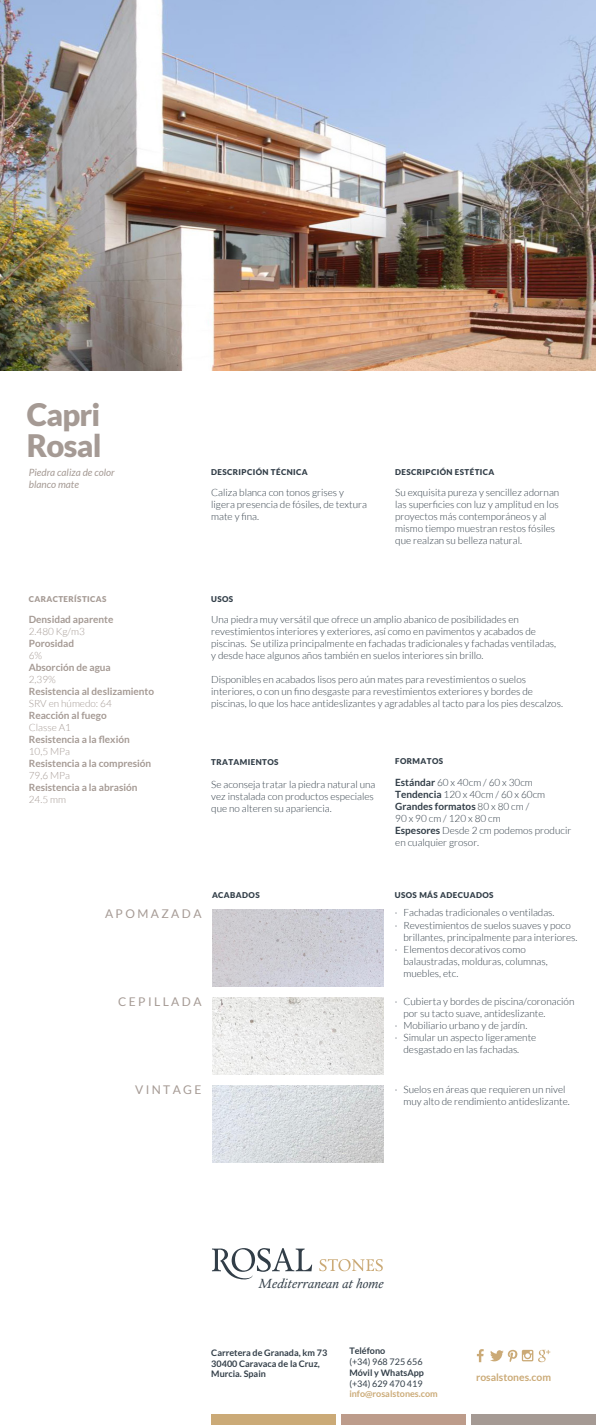
<style>
.page{position:relative;width:596px;height:1425px;background:#fff}
.page>*{position:absolute;margin:0;border:0;box-sizing:border-box;transform-origin:0 0}
.t1{font:900 31px/31px "Lato";letter-spacing:-.025em;color:#a59a94}
.t2{font:italic 13.1px "Calendas";color:#323e48}
.t3{font:12px "Lato";letter-spacing:.2em;color:#a59a94}
.t4{font:700 10.3px "Lato";color:#cbaa77}
.t5{font:300 10px/12px "Lato";color:#323e48}
.t6{font:700 10px "Lato";color:#a59a94}
.t7{font:300 10px "Lato";color:#a59a94}
.t8{font:italic 10px/12px "Lato";color:#a59a94}
.t9{font:700 9px/10.8px "Lato";color:#323e48}
.t10{font:9px "Lato";color:#323e48}
.t11{font:700 9px "Lato";color:#cbaa77}
.t12{font:900 8px "Lato";letter-spacing:.05em;color:#323e48}
.t13{font:900 8px "Lato";letter-spacing:.05em;color:#a59a94}
.s1{font-weight:700}
</style>
<div class="page">
<svg style="left:319px;top:1259px;width:63px;height:12px"></svg>
<svg style="left:212px;top:1248px;width:100px;height:31px"></svg>
<svg style="left:476px;top:1349px;width:7px;height:13px"></svg>
<svg style="left:490px;top:1349px;width:60px;height:13px"></svg>
<div style="left:211px;top:1413px;width:124px;height:12px;background:#cbaa77"></div>
<div style="left:341px;top:1413px;width:124px;height:12px;background:#bd9c8b"></div>
<div style="left:471px;top:1413px;width:124px;height:12px;background:#a59a94"></div>
<img style="left:212px;top:909px;width:171px;height:77px">
<img style="left:212px;top:997px;width:171px;height:77px">
<img style="left:212px;top:1085px;width:171px;height:77px">
<img style="left:0;top:0;width:595px;height:370px">
<h1 class="t1" style="left:27px;top:399px;width:76px">Capri<br>Rosal</h1>
<p class="t8" style="left:29px;top:467px;width:87px">Piedra caliza de color blanco mate</p>
<p class="t12" style="left:211px;top:467px;width:98px">DESCRIPCIÓN TÉCNICA</p>
<p class="t5" style="left:211px;top:487px;width:157px">Caliza blanca con tonos grises y ligera presencia de fósiles, de textura mate y fina.</p>
<p class="t12" style="left:395px;top:467px;width:101px">DESCRIPCIÓN ESTÉTICA</p>
<p class="t5" style="left:395px;top:487px;width:165px">Su exquisita pureza y sencillez adornan las superficies con luz y amplitud en los proyectos más contemporáneos y al mismo tiempo muestran restos fósiles que realzan su belleza natural.</p>
<p class="t13" style="left:29px;top:594px;width:79px">CARACTERÍSTICAS</p>
<p class="t6" style="left:29px;top:614px;width:86px">Densidad aparente</p>
<p class="t7" style="left:29px;top:626px;width:58px">2.480 Kg/m3</p>
<p class="t6" style="left:29px;top:638px;width:47px">Porosidad</p>
<p class="t7" style="left:29px;top:650px;width:15px">6%</p>
<p class="t6" style="left:29px;top:662px;width:83px">Absorción de agua</p>
<p class="t7" style="left:29px;top:674px;width:29px">2,39%</p>
<p class="t6" style="left:29px;top:686px;width:127px">Resistencia al deslizamiento</p>
<p class="t7" style="left:29px;top:698px;width:84px">SRV en húmedo: 64</p>
<p class="t6" style="left:29px;top:710px;width:79px">Reacción al fuego</p>
<p class="t7" style="left:29px;top:722px;width:44px">Classe A1</p>
<p class="t6" style="left:29px;top:734px;width:102px">Resistencia a la flexión</p>
<p class="t7" style="left:29px;top:746px;width:43px">10,5 MPa</p>
<p class="t6" style="left:29px;top:758px;width:124px">Resistencia a la compresión</p>
<p class="t7" style="left:29px;top:770px;width:43px">79,6 MPa</p>
<p class="t6" style="left:29px;top:782px;width:110px">Resistencia a la abrasión</p>
<p class="t7" style="left:29px;top:794px;width:39px">24.5 mm</p>
<p class="t12" style="left:211px;top:594px;width:24px">USOS</p>
<p class="t5" style="left:211px;top:614px;width:346px">Una piedra muy versátil que ofrece un amplio abanico de posibilidades en revestimientos interiores y exteriores, así como en pavimentos y acabados de piscinas. Se utiliza principalmente en fachadas tradicionales y fachadas ventiladas, y desde hace algunos años también en suelos interiores sin brillo.</p>
<p class="t5" style="left:211px;top:674px;width:353px">Disponibles en acabados lisos pero aún mates para revestimientos o suelos interiores, o con un fino desgaste para revestimientos exteriores y bordes de piscinas, lo que los hace antideslizantes y agradables al tacto para los pies descalzos.</p>
<p class="t12" style="left:211px;top:757px;width:69px">TRATAMIENTOS</p>
<p class="t5" style="left:211px;top:778px;width:166px">Se aconseja tratar la piedra natural una vez instalada con productos especiales que no alteren su apariencia.</p>
<p class="t12" style="left:395px;top:756px;width:49px">FORMATOS</p>
<p class="t5" style="left:395px;top:776px;width:177px"><span class="s1">Estándar</span> 60 x 40cm / 60 x 30cm<br><span class="s1">Tendencia</span> 120 x 40cm / 60 x 60cm<br><span class="s1">Grandes formatos</span> 80 x 80 cm /<br>90 x 90 cm / 120 x 80 cm<br><span class="s1">Espesores</span> Desde 2 cm podemos producir en cualquier grosor.</p>
<p class="t3" style="left:105px;top:907px;width:98px">APOMAZADA</p>
<p class="t3" style="left:118px;top:995px;width:85px">CEPILLADA</p>
<p class="t12" style="left:212px;top:890px;width:49px">ACABADOS</p>
<p class="t12" style="left:394px;top:890px;width:100px">USOS MÁS ADECUADOS</p>
<p class="t5" style="left:394px;top:907px;width:161px">· Fachadas tradicionales o ventiladas.</p>
<p class="t5" style="left:394px;top:919px;width:177px">· Revestimientos de suelos suaves y poco</p>
<p class="t5" style="left:403px;top:931px;width:175px">brillantes, principalmente para interiores.</p>
<p class="t5" style="left:394px;top:943px;width:132px">· Elementos decorativos como</p>
<p class="t5" style="left:403px;top:955px;width:146px">balaustradas, molduras, columnas,</p>
<p class="t5" style="left:403px;top:967px;width:56px">muebles, etc.</p>
<p class="t5" style="left:394px;top:995px;width:181px">· Cubierta y bordes de piscina/coronación</p>
<p class="t5" style="left:403px;top:1007px;width:143px">por su tacto suave, antideslizante.</p>
<p class="t5" style="left:394px;top:1019px;width:134px">· Mobiliario urbano y de jardín.</p>
<p class="t5" style="left:394px;top:1031px;width:143px">· Simular un aspecto ligeramente</p>
<p class="t5" style="left:403px;top:1043px;width:117px">desgastado en las fachadas.</p>
<p class="t3" style="left:135px;top:1083px;width:68px">VINTAGE</p>
<p class="t5" style="left:403px;top:1083px;width:168px;text-indent:-9px">· Suelos en áreas que requieren un nivel muy alto de rendimiento antideslizante.</p>
<h2 class="t2" style="left:259px;top:1275px;width:126px">Mediterranean at home</h2>
<p class="t9" style="left:211px;top:1347px;width:117px">Carretera de Granada, km 73<br>30400 Caravaca de la Cruz,<br>Murcia. Spain</p>
<p class="t9" style="left:349px;top:1345px;width:37px">Teléfono</p>
<p class="t10" style="left:349px;top:1356px;width:75px">(+34) 968 725 656</p>
<p class="t9" style="left:349px;top:1367px;width:76px">Móvil y WhatsApp</p>
<p class="t10" style="left:349px;top:1378px;width:75px">(+34) 629 470 419</p>
<p class="t11" style="left:349px;top:1389px;width:90px">info@rosalstones.com</p>
<p class="t4" style="left:476px;top:1370px;width:76px">rosalstones.com</p>
</div>
